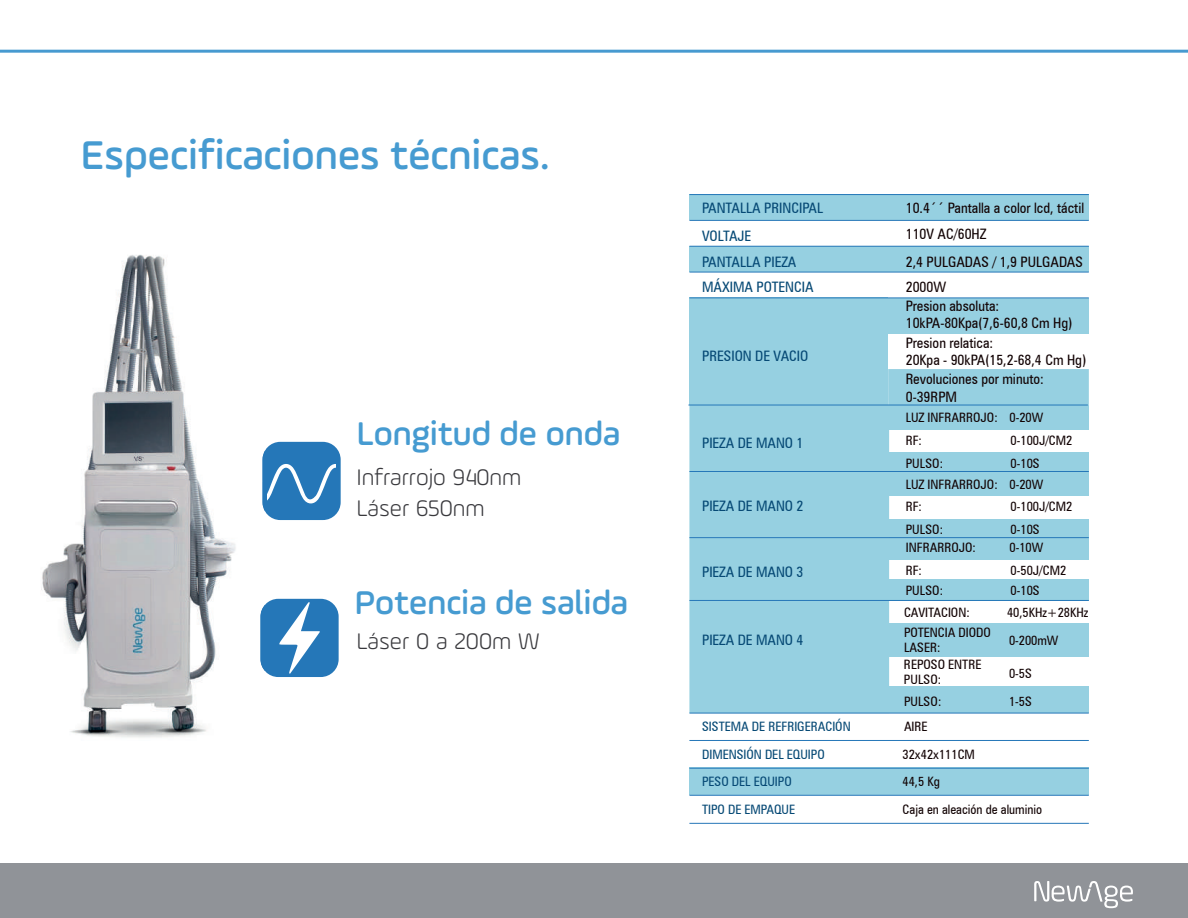
<style>
.page{position:relative;width:1188px;height:918px;background:#fff}
.page>*{position:absolute;margin:0;border:0;box-sizing:border-box;transform-origin:0 0}
.t1{font:500 42.6px "Ample Soft Pro";color:#469bd1}
.t2{font:500 34.95px "Ample Soft Pro";color:#469bd1}
.t3{font:300 24px/31px "Ample Soft Pro";color:#39393d}
.t4{font:condensed 14.4px/17.2px "Zurich BT";color:#120304}
.t5{font:condensed 14.4px/28px "Zurich BT";color:#064975}
.t6{font:condensed 13.05px/15.6px "Zurich BT";color:#120304}
.t7{font:condensed 13.05px/28.5px "Zurich BT";color:#064975}
</style>
<div class="page">
<div style="left:0;top:864px;width:1188px;height:54px;background:#909398"></div>
<svg style="left:1034px;top:881px;width:99px;height:27px"></svg>
<hr style="left:0;top:50px;width:1188px;height:3px;background:#479ad0">
<div style="left:689px;top:195px;width:400px;height:25px;background:#96d0e1"></div>
<div style="left:689px;top:246px;width:400px;height:26px;background:#96d0e1"></div>
<div style="left:689px;top:298px;width:199px;height:107px;background:#96d0e1"></div>
<div style="left:689px;top:405px;width:200px;height:66px;background:#96d0e1"></div>
<div style="left:888px;top:298px;width:201px;height:36px;background:#96d0e1"></div>
<div style="left:888px;top:369px;width:201px;height:36px;background:#96d0e1"></div>
<div style="left:889px;top:405px;width:200px;height:25px;background:#96d0e1"></div>
<div style="left:889px;top:452px;width:199px;height:19px;background:#96d0e1"></div>
<div style="left:689px;top:600px;width:200px;height:113px;background:#96d0e1"></div>
<div style="left:889px;top:623px;width:200px;height:34px;background:#96d0e1"></div>
<div style="left:889px;top:687px;width:200px;height:26px;background:#96d0e1"></div>
<div style="left:689px;top:768px;width:400px;height:27px;background:#96d0e1"></div>
<div style="left:689px;top:471px;width:200px;height:67px;background:#96d0e1"></div>
<div style="left:689px;top:538px;width:200px;height:62px;background:#96d0e1"></div>
<div style="left:889px;top:472px;width:200px;height:24px;background:#96d0e1"></div>
<div style="left:889px;top:519px;width:199px;height:19px;background:#96d0e1"></div>
<div style="left:889px;top:538px;width:199px;height:22px;background:#96d0e1"></div>
<div style="left:889px;top:579px;width:199px;height:21px;background:#96d0e1"></div>
<hr style="left:689px;top:194px;width:400px;height:1px;background:#2577b8">
<hr style="left:689px;top:220px;width:400px;height:1px;background:#2577b8">
<hr style="left:689px;top:246px;width:400px;height:1px;background:#2577b8">
<hr style="left:689px;top:272px;width:400px;height:1px;background:#2577b8">
<hr style="left:689px;top:298px;width:400px;height:1px;background:#2577b8">
<hr style="left:688px;top:405px;width:400px;height:1px;background:#2577b8">
<hr style="left:689px;top:471px;width:400px;height:1px;background:#2577b8">
<hr style="left:689px;top:537px;width:400px;height:1px;background:#2577b8">
<hr style="left:689px;top:600px;width:400px;height:1px;background:#2577b8">
<hr style="left:689px;top:713px;width:400px;height:1px;background:#2577b8">
<hr style="left:689px;top:740px;width:400px;height:1px;background:#2577b8">
<hr style="left:689px;top:795px;width:400px;height:1px;background:#2577b8">
<hr style="left:689px;top:768px;width:400px;height:1px;background:#2577b8">
<hr style="left:689px;top:823px;width:400px;height:1px;background:#2577b8">
<div style="left:262px;top:442px;width:79px;height:78px;background:#2577b8;border-radius:18px"></div>
<div style="left:260px;top:599px;width:79px;height:78px;background:#2577b8;border-radius:18px"></div>
<svg style="left:267px;top:464px;width:69px;height:40px"></svg>
<svg style="left:279px;top:602px;width:41px;height:72px"></svg>
<img style="left:41px;top:254px;width:195px;height:484px">
<img style="left:262px;top:450px;width:3px;height:61px">
<img style="left:260px;top:605px;width:5px;height:66px">
<h1 class="t1" style="left:80px;top:126px;width:471px">Especificaciones técnicas.</h1>
<h2 class="t2" style="left:356px;top:410px;width:265px">Longitud de onda</h2>
<h3 class="t3" style="left:356px;top:460px;width:167px">Infrarrojo 940nm<br>Láser 650nm</h3>
<h2 class="t2" style="left:354px;top:579px;width:275px">Potencia de salida</h2>
<h3 class="t3" style="left:356px;top:625px;width:185px">Láser 0 a 200m W</h3>
<p class="t5" style="left:702px;top:194px;width:123px">PANTALLA PRINCIPAL<br>VOLTAJE</p>
<p class="t5" style="left:702px;top:250px;width:113px;line-height:24.9px">PANTALLA PIEZA<br>MÁXIMA POTENCIA</p>
<p class="t5" style="left:702px;top:341px;width:108px">PRESION DE VACIO</p>
<p class="t5" style="left:702px;top:429px;width:103px">PIEZA DE MANO 1</p>
<p class="t5" style="left:702px;top:492px;width:103px">PIEZA DE MANO 2</p>
<p class="t5" style="left:702px;top:557px;width:103px">PIEZA DE MANO 3</p>
<p class="t5" style="left:702px;top:626px;width:103px">PIEZA DE MANO 4</p>
<p class="t7" style="left:702px;top:712px;width:150px">SISTEMA DE REFRIGERACIÓN<br>DIMENSIÓN DEL EQUIPO</p>
<p class="t7" style="left:702px;top:768px;width:94px;line-height:27.9px">PESO DEL EQUIPO<br>TIPO DE EMPAQUE</p>
<p class="t4" style="left:906px;top:195px;width:180px;line-height:26px">10.4´´ Pantalla a color lcd, táctil<br>110V AC/60HZ</p>
<p class="t4" style="left:906px;top:254px;width:179px">2,4 PULGADAS / 1,9 PULGADAS</p>
<p class="t4" style="left:906px;top:278px;width:95px;line-height:18.8px">2000W<br>Presion absoluta:</p>
<p class="t4" style="left:906px;top:315px;width:168px">10kPA-80Kpa(7,6-60,8 Cm Hg)</p>
<p class="t4" style="left:906px;top:334px;width:182px">Presion relatica:<br>20Kpa - 90kPA(15,2-68,4 Cm Hg)</p>
<p class="t4" style="left:906px;top:370px;width:139px">Revoluciones por minuto:<br>0-39RPM</p>
<p class="t6" style="left:906px;top:410px;width:139px">LUZ INFRARROJO: 0-20W</p>
<p class="t6" style="left:906px;top:455px;width:39px">PULSO:</p>
<p class="t6" style="left:1011px;top:455px;width:31px">0-10S</p>
<p class="t6" style="left:906px;top:433px;width:17px">RF:</p>
<p class="t6" style="left:1011px;top:433px;width:63px">0-100J/CM2</p>
<p class="t6" style="left:906px;top:476px;width:139px">LUZ INFRARROJO: 0-20W</p>
<p class="t6" style="left:906px;top:522px;width:39px">PULSO:</p>
<p class="t6" style="left:1011px;top:522px;width:31px">0-10S</p>
<p class="t6" style="left:906px;top:499px;width:17px">RF:</p>
<p class="t6" style="left:1011px;top:499px;width:63px">0-100J/CM2</p>
<p class="t6" style="left:906px;top:539px;width:72px">INFRARROJO:</p>
<p class="t6" style="left:1010px;top:539px;width:35px">0-10W</p>
<p class="t6" style="left:906px;top:583px;width:39px">PULSO:</p>
<p class="t6" style="left:1011px;top:583px;width:31px">0-10S</p>
<p class="t6" style="left:906px;top:562px;width:17px">RF:</p>
<p class="t6" style="left:1011px;top:562px;width:57px">0-50J/CM2</p>
<p class="t6" style="left:904px;top:604px;width:67px">CAVITACION:</p>
<p class="t6" style="left:1007px;top:604px;width:83px">40,5KHz+28KHz</p>
<p class="t6" style="left:904px;top:624px;width:88px">POTENCIA DIODO<br>LASER:</p>
<p class="t6" style="left:1009px;top:633px;width:51px">0-200mW</p>
<p class="t6" style="left:904px;top:656px;width:79px">REPOSO ENTRE<br>PULSO:</p>
<p class="t6" style="left:1009px;top:665px;width:24px">0-5S</p>
<p class="t6" style="left:904px;top:694px;width:39px">PULSO:</p>
<p class="t6" style="left:1009px;top:694px;width:24px">1-5S</p>
<p class="t6" style="left:903px;top:712px;width:74px;line-height:28.5px">AIRE<br>32x42x111CM</p>
<p class="t6" style="left:903px;top:774px;width:39px">44,5 Kg</p>
<p class="t6" style="left:903px;top:802px;width:141px">Caja en aleación de aluminio</p>
</div>
